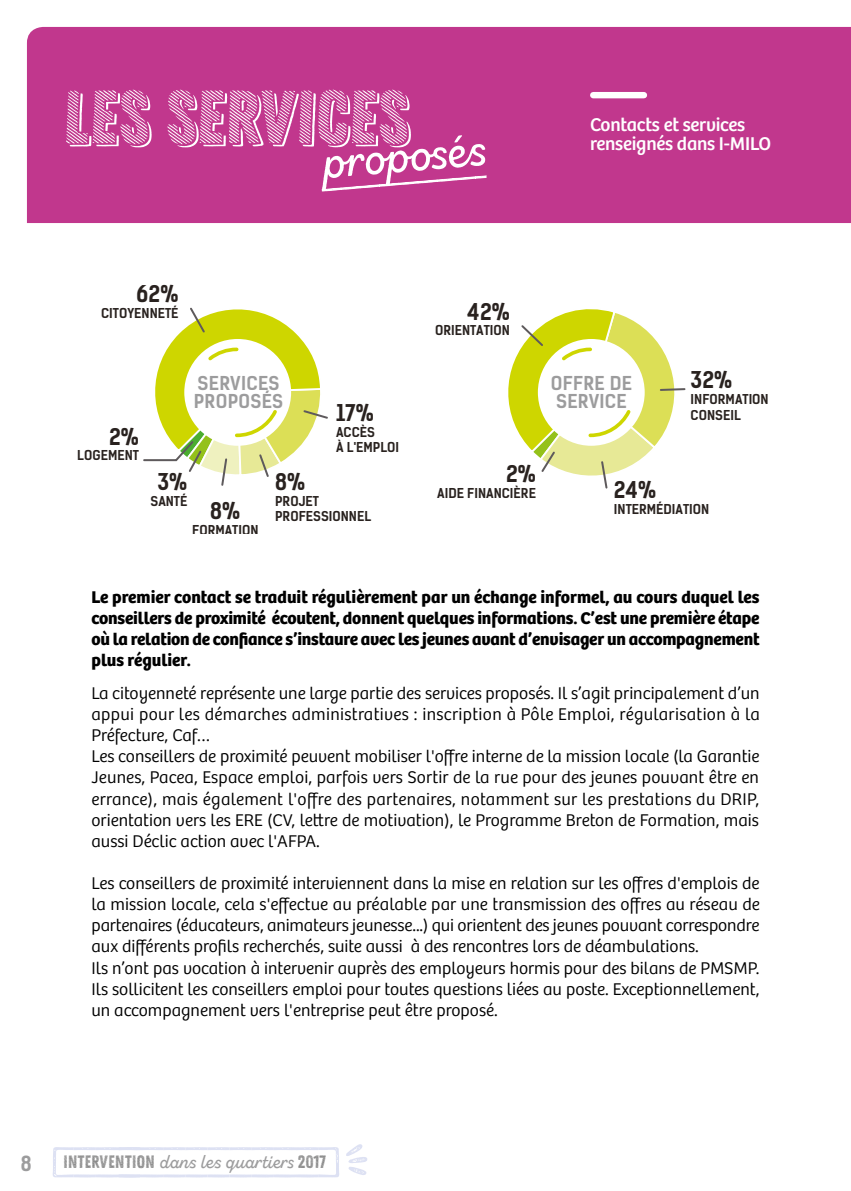
<style>
.page{position:relative;width:851px;height:1191px;background:#fff}
.page>*{position:absolute;margin:0;border:0;box-sizing:border-box;transform-origin:0 0}
.t1{font:75.6px "Zing Rust D1 Base Sh 1";color:#fff}
.t2{font:46px "Zing Script Rust SB Demo Base";color:#fff}
.t3{font:22px "Kelson Sans Bold BG";color:#29221f}
.t4{font:20px "Kelson Sans Bold BG";color:#9c9c9d}
.t5{font:19.2px/19.2px "Bree";letter-spacing:-.01em;color:#fff}
.t6{font:18.2px/18px "Kelson Sans Bold BG";letter-spacing:.015em;color:#9c9c9d}
.t7{font:18px "Zing Script Rust SB Demo Base";color:#9c9c9d}
.t8{font:300 17.6px/21.2px "Bree";color:#000}
.t9{font:700 17.6px/21.2px "Bree";letter-spacing:-.01em;color:#000;text-align:justify}
.t10{font:13px/15.6px "Kelson Sans Bold BG";color:#29221f}
.s1{font-family:"Zing Rust D1 Base";font-style:italic;color:#000}
.s2{font-family:"Zing Rust D1 Base";color:#000}
</style>
<div class="page">
<svg style="left:346px;top:1144px;width:21px;height:31px"></svg>
<svg style="left:53px;top:1147px;width:286px;height:30px"></svg>
<div style="left:27px;top:27px;width:823px;height:196px;background:#c1378d"></div>
<svg style="left:321px;top:175px;width:165px;height:17px"></svg>
<div style="left:593px;top:92px;width:50px;height:6px;background:#fff"></div>
<svg style="left:143px;top:307px;width:185px;height:179px"></svg>
<svg style="left:508px;top:309px;width:178px;height:180px"></svg>
<h1 class="t1" style="left:64px;top:73px;width:347px">LES SER VICES</h1>
<h2 class="t2" style="left:321px;top:134px;width:160px;rotate:-5deg">proposés</h2>
<p class="t5" style="left:590px;top:115px;width:183px">Contacts et services renseignés dans I-MILO</p>
<p class="t3" style="left:136px;top:280px;width:44px">62%</p>
<p class="t10" style="left:101px;top:305px;width:79px">CITOYENNETÉ</p>
<p class="t3" style="left:109px;top:423px;width:31px">2%</p>
<p class="t10" style="left:77px;top:448px;width:63px">LOGEMENT</p>
<p class="t6" style="left:194px;top:374px;width:91px">SERVICES<br>PROPOSÉS</p>
<p class="t3" style="left:336px;top:399px;width:39px">17%</p>
<p class="t10" style="left:336px;top:424px;width:65px">ACCÈS<br>À L'EMPLOI</p>
<p class="t3" style="left:157px;top:468px;width:31px">3%</p>
<p class="t10" style="left:150px;top:493px;width:38px">SANTÉ</p>
<p class="t3" style="left:210px;top:497px;width:32px">8%</p>
<p class="t3" style="left:275px;top:468px;width:32px">8%</p>
<p class="t10" style="left:275px;top:493px;width:98px">PROJET<br>PROFESSIONNEL</p>
<p class="t10" style="left:192px;top:522px;width:68px">FORMATION</p>
<p class="t3" style="left:467px;top:298px;width:44px">42%</p>
<p class="t10" style="left:435px;top:323px;width:76px">ORIENTATION</p>
<p class="t6" style="left:550px;top:374px;width:83px">OFFRE DE<br>SERVICE</p>
<p class="t3" style="left:690px;top:367px;width:43px">32%</p>
<p class="t10" style="left:690px;top:391px;width:80px">INFORMATION<br>CONSEIL</p>
<p class="t3" style="left:506px;top:461px;width:31px">2%</p>
<p class="t10" style="left:437px;top:485px;width:100px">AIDE FINANCIÈRE</p>
<p class="t3" style="left:614px;top:476px;width:44px">24%</p>
<p class="t10" style="left:614px;top:501px;width:97px">INTERMÉDIATION</p>
<p class="t9" style="left:91px;top:587px;width:669px">Le premier contact se traduit régulièrement par un échange informel, au cours duquel les conseillers de proximité écoutent, donnent quelques informations. C’est une première étape où la relation de confiance s’instaure avec les jeunes avant d’envisager un accompagnement plus régulier.</p>
<p class="t8" style="left:91px;top:683px;width:669px">La citoyenneté représente une large partie des services proposés. Il s’agit principalement d’un appui pour les démarches administratives : inscription à Pôle Emploi, régularisation à la Préfecture, Caf…<br>Les conseillers de proximité peuvent mobiliser l'offre interne de la mission locale (la Garantie Jeunes, Pacea, Espace emploi, parfois vers Sortir de la rue pour des jeunes pouvant être en errance), mais également l'offre des partenaires, notamment sur les prestations du DRIP, orientation vers les ERE (CV, lettre de motivation), le Programme Breton de Formation, mais aussi Déclic action avec l'AFPA.</p>
<p class="t8" style="left:91px;top:873px;width:669px">Les conseillers de proximité interviennent dans la mise en relation sur les offres d'emplois de la mission locale, cela s'effectue au préalable par une transmission des offres au réseau de partenaires (éducateurs, animateurs jeunesse...) qui orientent des jeunes pouvant correspondre aux différents profils recherchés, suite aussi à des rencontres lors de déambulations.<br>Ils n’ont pas vocation à intervenir auprès des employeurs hormis pour des bilans de PMSMP.<br>Ils sollicitent les conseillers emploi pour toutes questions liées au poste. Exceptionnellement, un accompagnement vers l'entreprise peut être proposé.</p>
<p class="t4" style="left:21px;top:1151px;width:12px">8</p>
<p class="t7" style="left:64px;top:1151px;width:264px"><span class="s1">INTERVENTION</span> dans les quartiers <span class="s2">2017</span></p>
</div>
